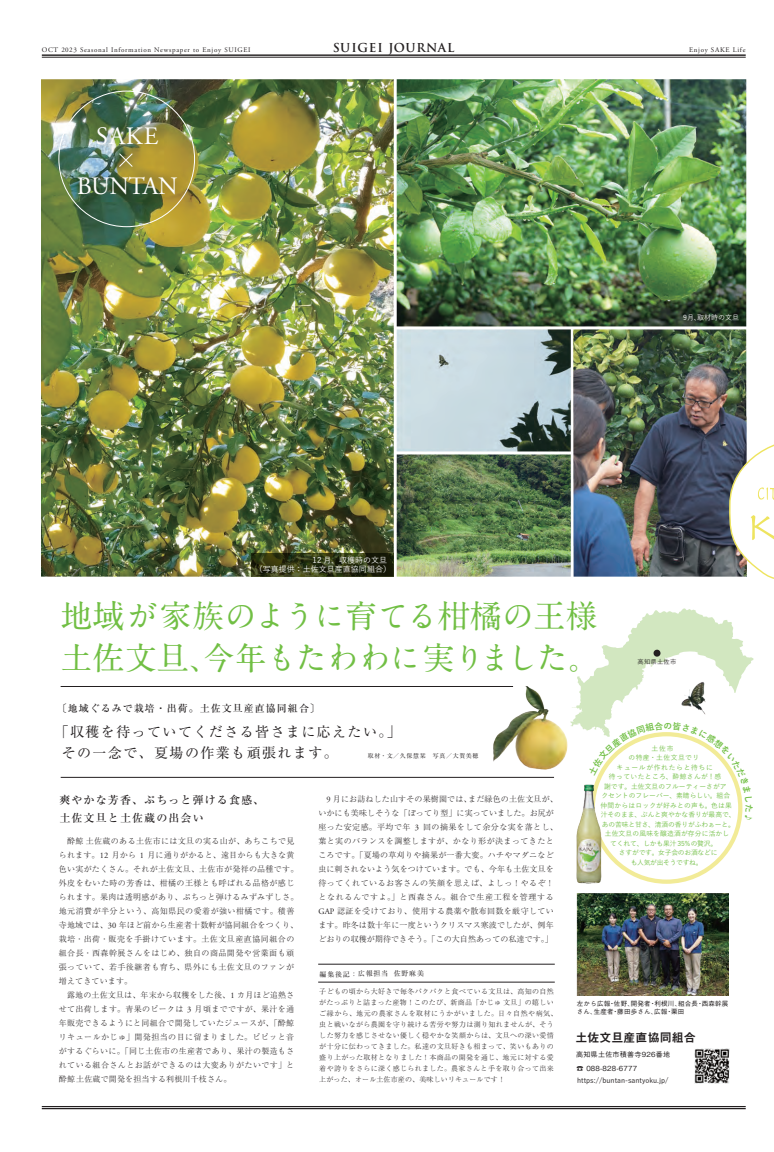
<style>
.page{position:relative;width:774px;height:1152px;background:#fff}
.page>*{position:absolute;margin:0;border:0;box-sizing:border-box;transform-origin:0 0}
.t1{font:700 32px/42px "A1 Mincho Std";color:#71bf44}
.t2{font:25px/50px "Adobe Garamond Pro";letter-spacing:-.02em;color:#fff;text-align:center}
.t3{font:14px/21px "Ryumin Pro";letter-spacing:.1em;color:#231f20}
.t4{font:600 12px "Trajan Pro 3";letter-spacing:.06em;color:#231f20}
.t5{font:12px "Midashi Go Pro MB31";color:#231f20}
.t6{font:500 11px/18px "Ryumin Pro";letter-spacing:.1em;color:#231f20}
.t7{font:500 10px "Ryumin Pro";letter-spacing:.1em;color:#231f20}
.t8{font:700 8.6px "Yu Go";color:#71bf44}
.t9{font:300 8px/14px "Ryumin Pro";letter-spacing:.035em;color:#231f20}
.t10{font:500 8px/9.6px "Yu Go";color:#fff}
.t11{font:300 7px/11px "Ryumin Pro";letter-spacing:.05em;color:#231f20}
.t12{font:7px "Adobe Garamond Pro";letter-spacing:.1em;color:#231f20}
.t13{font:500 7px "Yu Go";color:#231f20}
.t14{font:500 7px/14.8px "Gothic BBB Pro";letter-spacing:.04em;color:#231f20}
.t15{font:7px "Ryumin Pro";letter-spacing:.09em;color:#231f20}
.t16{font:500 7px "Yu Go";color:#fff}
.t17{font:500 6.8px "Yu Go";letter-spacing:.005em;color:#71bf44}
.t18{font:500 6.8px "Yu Go";letter-spacing:-.025em;color:#71bf44}
.t19{font:500 6.8px "Yu Go";letter-spacing:.025em;color:#71bf44}
.t20{font:500 6.8px "Yu Go";letter-spacing:-.03em;color:#71bf44}
.t21{font:500 6.8px "Yu Go";letter-spacing:.055em;color:#71bf44}
.t22{font:500 6.8px "Yu Go";letter-spacing:-.035em;color:#71bf44}
.t23{font:500 6.8px "Yu Go";letter-spacing:.095em;color:#71bf44}
.t24{font:500 6.8px "Yu Go";letter-spacing:-.045em;color:#71bf44}
.t25{font:500 6.8px "Yu Go";letter-spacing:.07em;color:#71bf44}
.t26{font:500 6.5px/8px "Gothic BBB Pro";letter-spacing:.035em;color:#231f20}
.t27{font:500 6.3px "Yu Go";letter-spacing:.03em;color:#231f20}
.t28{font:6px "Ryumin Pro";letter-spacing:.1em;color:#231f20}
.s1{font-family:"Adobe Garamond Pro";font-weight:400;font-size:8.4px}
.s2{font-family:"Adobe Garamond Pro";font-weight:400;font-size:8.2px}
</style>
<div class="page">
<hr style="left:42px;top:54px;width:703px;height:2px;background:#231f20">
<hr style="left:42px;top:57px;width:703px;height:1px;background:#231f20">
<hr style="left:42px;top:1107px;width:703px;height:2px;background:#231f20">
<hr style="left:42px;top:1106px;width:703px;height:1px;background:#231f20">
<img style="left:42px;top:80px;width:703px;height:496px">
<hr style="left:61px;top:777px;width:492px;height:1px;background:#231f20">
<hr style="left:61px;top:686px;width:451px;height:1px;background:#231f20">
<hr style="left:318px;top:981px;width:236px;height:1px;background:#231f20">
<hr style="left:318px;top:963px;width:236px;height:1px;background:#231f20">
<img style="left:67px;top:110px;width:126px;height:106px">
<svg style="left:726px;top:434px;width:47px;height:145px"></svg>
<img style="left:694px;top:1048px;width:35px;height:35px">
<img style="left:477px;top:686px;width:250px;height:309px">
<svg style="left:251px;top:553px;width:142px;height:23px;background:#2d3213"></svg>
<svg style="left:569px;top:608px;width:184px;height:194px"></svg>
<p class="t12" style="left:42px;top:45px;width:210px">OCT 2023 Seasonal Information Newspaper to Enjoy SUIGEI</p>
<h3 class="t4" style="left:333px;top:39px;width:123px">SUIGEI JOURNAL</h3>
<p class="t12" style="left:688px;top:45px;width:58px">Enjoy SAKE Life</p>
<h2 class="t2" style="left:77px;top:112px;width:102px">SAKE<br>BUNTAN</h2>
<p class="t16" style="left:682px;top:311px;width:57px">9月、取材時の文旦</p>
<p class="t10" style="left:255px;top:554px;width:137px;text-indent:58px">12 月、収穫時の文旦（写真提供：土佐文旦産直協同組合）</p>
<h1 class="t1" style="left:61px;top:590px;width:540px">地域が家族のように育てる柑橘の王様土佐文旦、今年もたわわに実りました。</h1>
<p class="t27" style="left:637px;top:655px;width:40px">高知県土佐市</p>
<p class="t7" style="left:57px;top:700px;width:265px">〔地域ぐるみで栽培・出荷。土佐文旦産直協同組合〕</p>
<h3 class="t3" style="left:62px;top:720px;width:340px;text-indent:-7px">「収穫を待っていてくださる皆さまに応えたい。」その一念で、夏場の作業も頑張れます。</h3>
<h3 class="t6" style="left:59px;top:790px;width:206px">爽やかな芳香、ぷちっと弾ける食感、土佐文旦と土佐蔵の出会い</h3>
<p class="t28" style="left:367px;top:750px;width:112px">取材・文／久保慧栞　写真／大賀美穂</p>
<p class="t9" style="left:318px;top:790px;width:241px;text-indent:8px"><span class="s1">9</span> 月にお訪ねした山すその果樹園では、まだ緑色の土佐文旦が、いかにも美味しそうな「ぽってり型」に実っていました。お尻が座った安定感。平均で年 <span class="s1">3</span> 回の摘果をして余分な実を落とし、葉と実のバランスを調整しますが、かなり形が決まってきたところです。「夏場の草刈りや摘果が一番大変。ハチやマダニなど虫に刺されないよう気をつけています。でも、今年も土佐文旦を待ってくれているお客さんの笑顔を思えば、よしっ！やるぞ！となれるんですよ。」と西森さん。組合で生産工程を管理する<span class="s2">GAP</span> 認証を受けており、使用する農薬や散布回数を厳守しています。昨冬は数十年に一度というクリスマス寒波でしたが、例年どおりの収穫が期待できそう。「この大自然あっての私達です。」</p>
<p class="t9" style="left:59px;top:832px;width:241px">　酔鯨土佐蔵のある土佐市には文旦の実る山が、あちこちで見られます。<span class="s1">12</span> 月から <span class="s1">1</span> 月に通りがかると、遠目からも大きな黄色い実がたくさん。それが土佐文旦、土佐市が発祥の品種です。外皮をむいた時の芳香は、柑橘の王様とも呼ばれる品格が感じられます。果肉は透明感があり、ぷちっと弾けるみずみずしさ。地元消費が半分という、高知県民の愛着が強い柑橘です。積善寺地域では、<span class="s1">30</span> 年ほど前から生産者十数軒が協同組合をつくり、栽培・出荷・販売を手掛けています。土佐文旦産直協同組合の組合長・西森幹展さんをはじめ、独自の商品開発や営業面も頑張っていて、若手後継者も育ち、県外にも土佐文旦のファンが増えてきています。<br>　露地の土佐文旦は、年末から収穫をした後、<span class="s1">1</span> カ月ほど追熟させて出荷します。青果のピークは <span class="s1">3</span> 月頃までですが、果汁を通年販売できるようにと同組合で開発していたジュースが、「酔鯨リキュールかじゅ」開発担当の目に留まりました。ピピッと音がするぐらいに。「同じ土佐市の生産者であり、果汁の製造もされている組合さんとお話ができるのは大変ありがたいです」と酔鯨土佐蔵で開発を担当する利根川千枝さん。</p>
<p class="t15" style="left:319px;top:968px;width:106px">編集後記：広報担当 佐野麻美</p>
<p class="t11" style="left:319px;top:984px;width:239px">子どもの頃から大好きで毎冬パクパクと食べている文旦は、高知の自然がたっぷりと詰まった産物！このたび、新商品「かじゅ文旦」の嬉しいご縁から、地元の農家さんを取材にうかがいました。日々自然や病気、虫と戦いながら農園を守り続ける苦労や努力は測り知れませんが、そうした努力を感じさせない優しく穏やかな笑顔からは、文旦への深い愛情が十分に伝わってきました。私達の文旦好きも相まって、笑いもありの盛り上がった取材となりました！本商品の開発を通じ、地元に対する愛着や誇りをさらに深く感じられました。農家さんと手を取り合って出来上がった、オール土佐市産の、美味しいリキュールです！</p>
<p class="t17" style="left:651px;top:742px;width:24px">土佐市</p>
<p class="t25" style="left:628px;top:751px;width:72px">の特産・土佐文旦でリ</p>
<p class="t23" style="left:616px;top:761px;width:98px">キュールが作れたらと待ちに</p>
<p class="t21" style="left:608px;top:770px;width:114px">待っていたところ、酔鯨さんが！感</p>
<p class="t17" style="left:603px;top:780px;width:124px">謝です。土佐文旦のフルーティーさがア</p>
<p class="t17" style="left:601px;top:789px;width:130px">クセントのフレーバー、素晴らしい。組合</p>
<p class="t19" style="left:600px;top:799px;width:133px">仲間からはロックが好みとの声も。色は果</p>
<p class="t17" style="left:600px;top:808px;width:136px">汁そのまま、ぷんと爽やかな香りが最高で、</p>
<p class="t18" style="left:601px;top:818px;width:134px">あの苦味と甘さ、清酒の香りがふわぁーと。</p>
<p class="t17" style="left:604px;top:827px;width:126px">土佐文旦の風味を醸造酒が存分に活かし</p>
<p class="t20" style="left:610px;top:837px;width:108px">てくれて、しかも果汁 35%の贅沢。</p>
<p class="t22" style="left:618px;top:846px;width:100px">さすがです。女子会のお酒などに</p>
<p class="t24" style="left:630px;top:856px;width:73px">も人気が出そうですね。</p>
<p class="t8" style="left:753px;top:803px;width:10px;rotate:90deg">た</p>
<p class="t26" style="left:576px;top:998px;width:153px">左から広報・佐野、開発者・利根川、組合長・西森幹展さん、生産者・藤田歩さん、広報・栗田</p>
<p class="t14" style="left:575px;top:1045px;width:95px">高知県土佐市積善寺926番地☎ 088-828-6777</p>
<h3 class="t5" style="left:575px;top:1027px;width:121px">土佐文旦産直協同組合</h3>
<p class="t13" style="left:576px;top:1073px;width:93px">https://buntan-santyoku.jp/</p>
</div>
